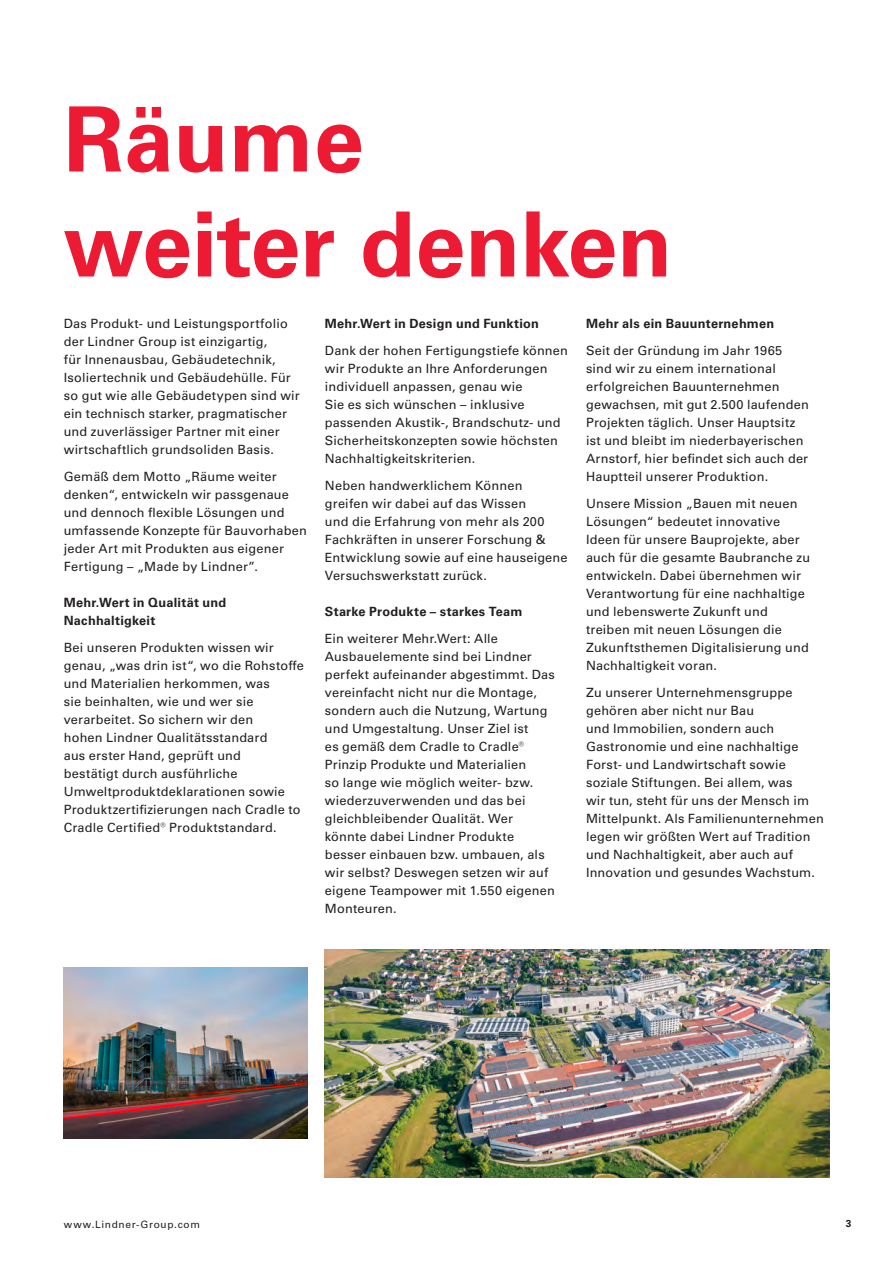
<style>
.page{position:relative;width:893px;height:1263px;background:#fff}
.page>*{position:absolute;margin:0;border:0;box-sizing:border-box;transform-origin:0 0}
.t1{font:700 90px/105px "Univers LT Pro 65";color:#ed1a33}
.Lindner_Copy_-_8_5pt{font:12.75px/18px "Univers LT Pro 55 Roman";letter-spacing:.015em;color:#231f20}
.Lindner_Copy_-_8_5pt-2{font:700 12.75px/18px "Univers LT Pro 65";letter-spacing:.02em;color:#231f20}
.Lindner_Rubrikheader_-_6_75pt{font:10.2px "Univers LT Pro 55 Roman";letter-spacing:.07em;color:#231f20}
.t2{font:700 10.2px "Univers LT Pro 65";color:#231f20}
</style>
<div class="page">
<img style="left:64px;top:967px;width:244px;height:171px">
<img style="left:325px;top:949px;width:504px;height:229px">
<p class="t1" style="left:64px;top:83px;width:610px">Räume<br>weiter denken</p>
<p class="Lindner_Copy_-_8_5pt" style="left:64px;top:314px;width:238px">Das Produkt- und Leistungsportfolio der Lindner Group ist einzigartig,<br>für Innenausbau, Gebäudetechnik, Isoliertechnik und Gebäudehülle. Für so gut wie alle Gebäudetypen sind wir ein technisch starker, pragmatischer und zuverlässiger Partner mit einer wirtschaftlich grundsoliden Basis.</p>
<p class="Lindner_Copy_-_8_5pt" style="left:64px;top:467px;width:245px">Gemäß dem Motto „Räume weiter denken“, entwickeln wir passgenaue und dennoch flexible Lösungen und umfassende Konzepte für Bauvorhaben jeder Art mit Produkten aus eigener Fertigung – „Made by Lindner”.</p>
<p class="Lindner_Copy_-_8_5pt-2" style="left:64px;top:593px;width:164px">Mehr.Wert in Qualität und<br>Nachhaltigkeit</p>
<p class="Lindner_Copy_-_8_5pt" style="left:64px;top:638px;width:242px">Bei unseren Produkten wissen wir genau, „was drin ist“, wo die Rohstoffe und Materialien herkommen, was<br>sie beinhalten, wie und wer sie verarbeitet. So sichern wir den<br>hohen Lindner Qualitätsstandard<br>aus erster Hand, geprüft und<br>bestätigt durch ausführliche Umweltproduktdeklarationen sowie Produktzertifizierungen nach Cradle to Cradle Certified® Produktstandard.</p>
<p class="Lindner_Copy_-_8_5pt-2" style="left:325px;top:314px;width:216px">Mehr.Wert in Design und Funktion</p>
<p class="Lindner_Copy_-_8_5pt" style="left:325px;top:341px;width:245px">Dank der hohen Fertigungstiefe können wir Produkte an Ihre Anforderungen individuell anpassen, genau wie<br>Sie es sich wünschen – inklusive passenden Akustik-, Brandschutz- und Sicherheitskonzepten sowie höchsten Nachhaltigkeitskriterien.</p>
<p class="Lindner_Copy_-_8_5pt" style="left:325px;top:476px;width:244px">Neben handwerklichem Können greifen wir dabei auf das Wissen<br>und die Erfahrung von mehr als 200<br>Fachkräften in unserer Forschung &amp;<br>Entwicklung sowie auf eine hauseigene<br>Versuchswerkstatt zurück.</p>
<p class="Lindner_Copy_-_8_5pt-2" style="left:325px;top:602px;width:199px">Starke Produkte – starkes Team</p>
<p class="Lindner_Copy_-_8_5pt" style="left:325px;top:629px;width:232px">Ein weiterer Mehr.Wert: Alle<br>Ausbauelemente sind bei Lindner perfekt aufeinander abgestimmt. Das vereinfacht nicht nur die Montage, sondern auch die Nutzung, Wartung und Umgestaltung. Unser Ziel ist<br>es gemäß dem Cradle to Cradle®<br>Prinzip Produkte und Materialien<br>so lange wie möglich weiter- bzw. wiederzuverwenden und das bei gleichbleibender Qualität. Wer könnte dabei Lindner Produkte besser einbauen bzw. umbauen, als wir selbst? Deswegen setzen wir auf eigene Teampower mit 1.550 eigenen<br>Monteuren.</p>
<p class="Lindner_Copy_-_8_5pt-2" style="left:586px;top:314px;width:190px">Mehr als ein Bauunternehmen</p>
<p class="Lindner_Copy_-_8_5pt" style="left:586px;top:341px;width:224px">Seit der Gründung im Jahr 1965 sind wir zu einem international erfolgreichen Bauunternehmen gewachsen, mit gut 2.500 laufenden Projekten täglich. Unser Hauptsitz ist und bleibt im niederbayerischen Arnstorf, hier befindet sich auch der Hauptteil unserer Produktion.</p>
<p class="Lindner_Copy_-_8_5pt" style="left:586px;top:494px;width:226px">Unsere Mission „Bauen mit neuen<br>Lösungen“ bedeutet innovative<br>Ideen für unsere Bauprojekte, aber auch für die gesamte Baubranche zu entwickeln. Dabei übernehmen wir<br>Verantwortung für eine nachhaltige und lebenswerte Zukunft und treiben mit neuen Lösungen die<br>Zukunftsthemen Digitalisierung und<br>Nachhaltigkeit voran.</p>
<p class="Lindner_Copy_-_8_5pt" style="left:586px;top:683px;width:239px">Zu unserer Unternehmensgruppe gehören aber nicht nur Bau<br>und Immobilien, sondern auch Gastronomie und eine nachhaltige Forst- und Landwirtschaft sowie soziale Stiftungen. Bei allem, was<br>wir tun, steht für uns der Mensch im Mittelpunkt. Als Familienunternehmen legen wir größten Wert auf Tradition und Nachhaltigkeit, aber auch auf Innovation und gesundes Wachstum.</p>
<p class="Lindner_Rubrikheader_-_6_75pt" style="left:64px;top:1217px;width:138px">www.Lindner-Group.com</p>
<p class="t2" style="left:846px;top:1216px;width:7px">3</p>
</div>
